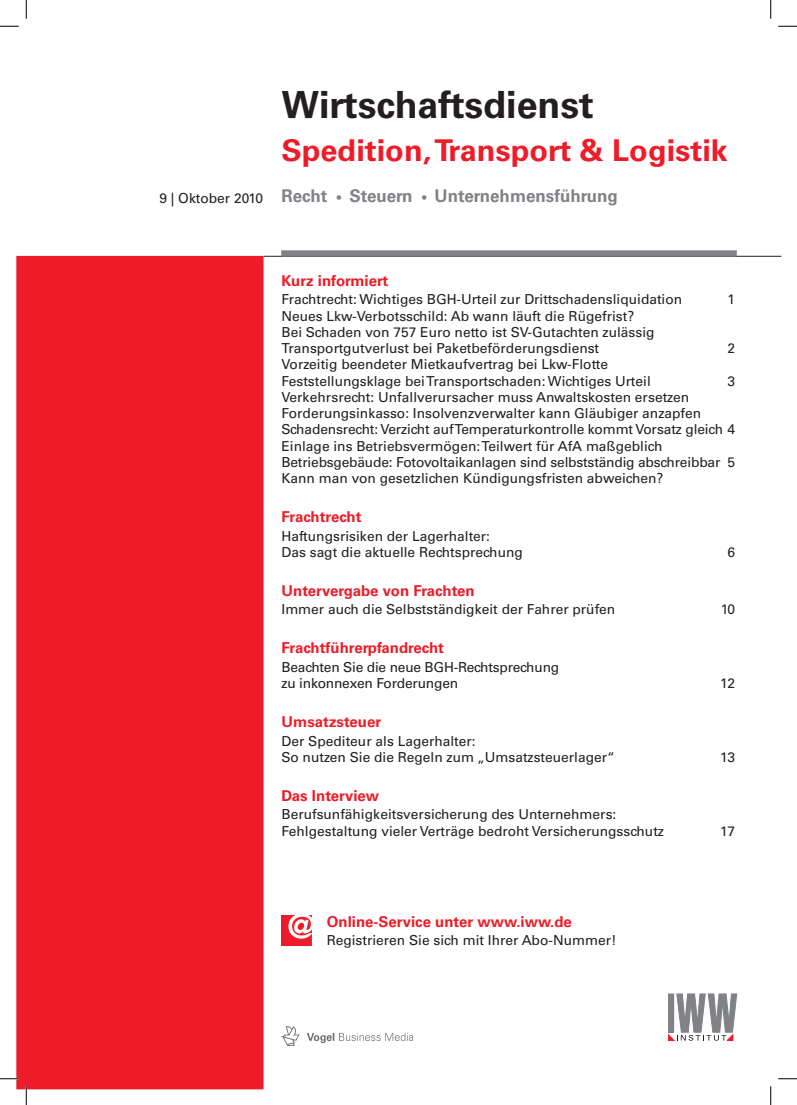
<style>
.page{position:relative;width:797px;height:1105px;background:#fff}
.page>*{position:absolute;margin:0;border:0;box-sizing:border-box;transform-origin:0 0}
.t1{font:700 37.5px "Univers";color:#231f20}
.t2{font:700 30px "Univers";color:#ee1c28}
.t3{font:700 17.5px "Univers";color:#808285}
.t4{font:700 15px "Univers";color:#ee1c28}
.t5{font:13.75px/16.2px "Univers";color:#231f20}
.s1{font-weight:400;font-size:12.5px}
</style>
<div class="page">
<hr style="left:263px;top:256px;width:518px;height:1px;background:#231f20">
<div style="left:17px;top:257px;width:246px;height:832px;background:#ee1c28"></div>
<div style="left:16px;top:256px;width:247px;height:833px;border:1px solid #ee1c28"></div>
<div style="left:281px;top:250px;width:455px;height:7px;background:#808285"></div>
<img style="left:281px;top:916px;width:31px;height:30px">
<svg style="left:668px;top:994px;width:69px;height:47px"></svg>
<img style="left:281px;top:1027px;width:132px;height:19px">
<svg style="left:0;top:25px;width:19px;height:2px"></svg>
<svg style="left:778px;top:25px;width:19px;height:2px"></svg>
<svg style="left:0;top:1078px;width:19px;height:1px"></svg>
<svg style="left:778px;top:1078px;width:19px;height:1px"></svg>
<svg style="left:25px;top:0;width:2px;height:19px"></svg>
<svg style="left:25px;top:1086px;width:2px;height:19px"></svg>
<svg style="left:770px;top:0;width:1px;height:19px"></svg>
<svg style="left:770px;top:1086px;width:1px;height:19px"></svg>
<p class="t5" style="left:159px;top:190px;width:105px">9 | Oktober 2010</p>
<h1 class="t1" style="left:281px;top:83px;width:314px">Wirtschaftsdienst</h1>
<h2 class="t2" style="left:281px;top:133px;width:448px">Spedition, Transport &amp; Logistik</h2>
<p class="t3" style="left:281px;top:186px;width:338px">Recht <span class="s1">•</span> Steuern <span class="s1">•</span> Unternehmensführung</p>
<p class="t4" style="left:281px;top:271px;width:108px">Kurz informiert</p>
<p class="t5" style="left:281px;top:291px;width:402px">Frachtrecht: Wichtiges BGH-Urteil zur Drittschadensliquidation</p>
<p class="t5" style="left:727px;top:291px;width:9px">1</p>
<p class="t5" style="left:281px;top:308px;width:374px">Neues Lkw-Verbotsschild: Ab wann läuft die Rügefrist?<br>Bei Schaden von 757 Euro netto ist SV-Gutachten zulässig<br>Transportgutverlust bei Paketbeförderungsdienst</p>
<p class="t5" style="left:727px;top:340px;width:9px">2</p>
<p class="t5" style="left:281px;top:356px;width:371px">Vorzeitig beendeter Mietkaufvertrag bei Lkw-Flotte<br>Feststellungsklage bei Transportschaden: Wichtiges Urteil</p>
<p class="t5" style="left:727px;top:373px;width:9px">3</p>
<p class="t5" style="left:281px;top:389px;width:455px">Verkehrsrecht: Unfallverursacher muss Anwaltskosten ersetzen Forderungsinkasso: Insolvenzverwalter kann Gläubiger anzapfen Schadensrecht: Verzicht auf Temperaturkontrolle kommt Vorsatz gleich 4<br>Einlage ins Betriebsvermögen: Teilwert für AfA maßgeblich Betriebsgebäude: Fotovoltaikanlagen sind selbstständig abschreibbar 5<br>Kann man von gesetzlichen Kündigungsfristen abweichen?</p>
<p class="t4" style="left:281px;top:508px;width:82px">Frachtrecht</p>
<p class="t5" style="left:281px;top:528px;width:243px">Haftungsrisiken der Lagerhalter:<br>Das sagt die aktuelle Rechtsprechung</p>
<p class="t5" style="left:727px;top:544px;width:9px">6</p>
<p class="t4" style="left:281px;top:581px;width:195px">Untervergabe von Frachten</p>
<p class="t5" style="left:281px;top:601px;width:335px">Immer auch die Selbstständigkeit der Fahrer prüfen</p>
<p class="t5" style="left:720px;top:601px;width:16px">10</p>
<p class="t4" style="left:281px;top:639px;width:164px">Frachtführerpfandrecht</p>
<p class="t5" style="left:281px;top:659px;width:279px">Beachten Sie die neue BGH-Rechtsprechung zu inkonnexen Forderungen</p>
<p class="t5" style="left:720px;top:675px;width:17px">12</p>
<p class="t4" style="left:281px;top:713px;width:101px">Umsatzsteuer</p>
<p class="t5" style="left:281px;top:733px;width:335px">Der Spediteur als Lagerhalter:<br>So nutzen Sie die Regeln zum „Umsatzsteuerlager“</p>
<p class="t4" style="left:281px;top:786px;width:99px">Das Interview</p>
<p class="t5" style="left:281px;top:806px;width:384px">Berufsunfähigkeitsversicherung des Unternehmers:<br>Fehlgestaltung vieler Verträge bedroht Versicherungsschutz</p>
<p class="t5" style="left:720px;top:749px;width:17px">13</p>
<p class="t5" style="left:720px;top:823px;width:17px">17</p>
<p class="t4" style="left:327px;top:912px;width:246px">Online-Service unter www.iww.de</p>
<p class="t5" style="left:327px;top:932px;width:291px">Registrieren Sie sich mit Ihrer Abo-Nummer!</p>
</div>
